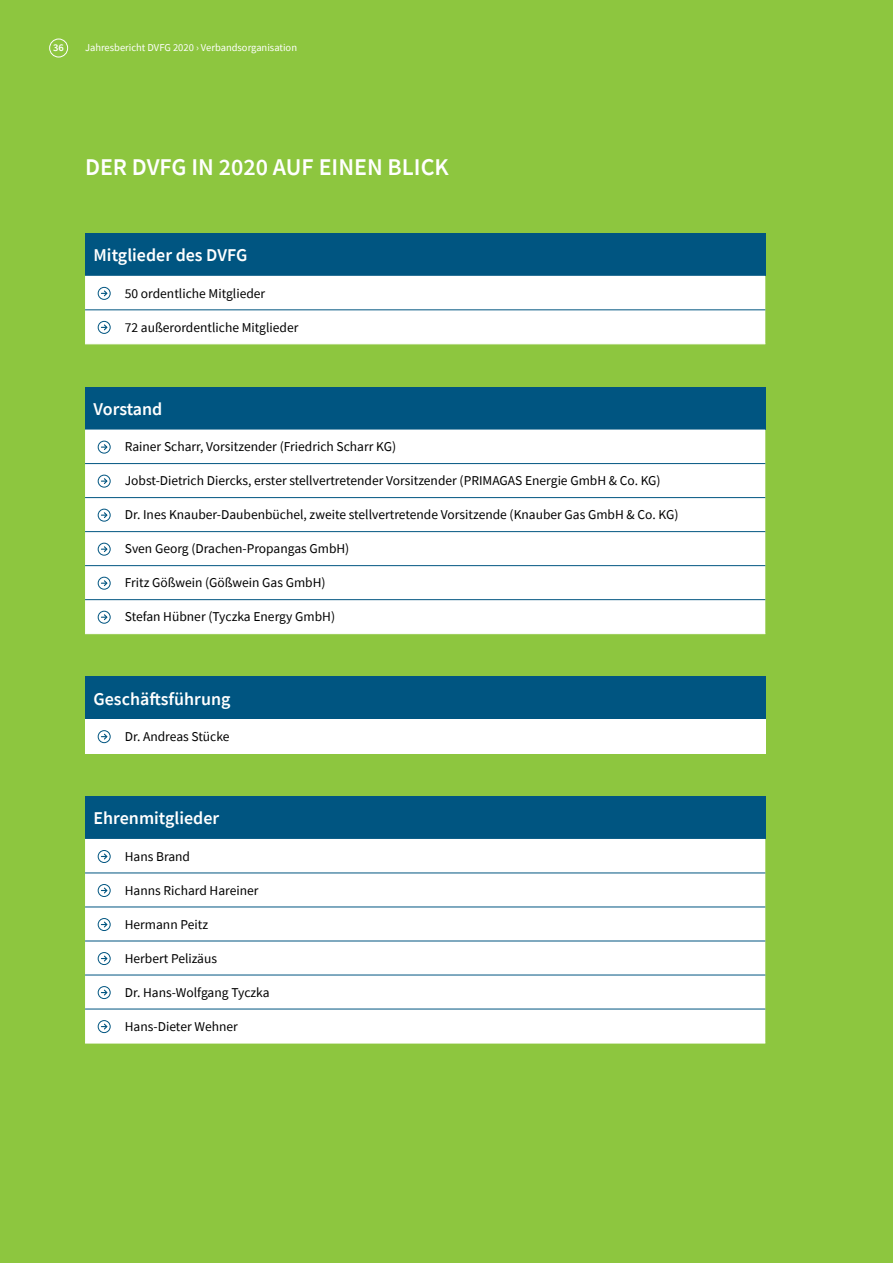
<style>
.page{position:relative;width:893px;height:1263px;background:#8dc63f}
.page>*{position:absolute;margin:0;border:0;box-sizing:border-box;transform-origin:0 0}
.t1{font:600 24px "Source Sans Pro";color:#fff}
.t2{font:600 18px "Source Sans Pro";color:#fff}
.t3{font:13.5px "Source Sans Pro";color:#000}
.t4{font:10.5px "Source Sans Pro";color:#fff}
.t5{font:600 10.5px "Source Sans Pro";color:#fff}
</style>
<div class="page">
<div style="left:49px;top:39px;width:19px;height:18px;border:1px solid #fff;border-radius:50%"></div>
<div style="left:85px;top:233px;width:680px;height:43px;background:#005581"></div>
<div style="left:85px;top:276px;width:680px;height:67px;background:#fff"></div>
<hr style="left:85px;top:343px;width:680px;height:1px;background:#fff">
<hr style="left:85px;top:309px;width:680px;height:1px;background:#005581">
<svg style="left:98px;top:287px;width:12px;height:12px"></svg>
<div style="left:98px;top:287px;width:13px;height:13px;border:1px solid #005581;border-radius:50%"></div>
<svg style="left:101px;top:289px;width:7px;height:8px"></svg>
<svg style="left:98px;top:321px;width:12px;height:12px"></svg>
<div style="left:98px;top:321px;width:13px;height:13px;border:1px solid #005581;border-radius:50%"></div>
<svg style="left:101px;top:323px;width:7px;height:8px"></svg>
<div style="left:85px;top:387px;width:680px;height:43px;background:#005581"></div>
<div style="left:85px;top:430px;width:680px;height:203px;background:#fff"></div>
<hr style="left:85px;top:633px;width:680px;height:1px;background:#fff">
<hr style="left:85px;top:463px;width:680px;height:1px;background:#005581">
<hr style="left:85px;top:497px;width:680px;height:1px;background:#005581">
<hr style="left:85px;top:531px;width:680px;height:1px;background:#005581">
<hr style="left:85px;top:565px;width:680px;height:1px;background:#005581">
<hr style="left:85px;top:599px;width:680px;height:1px;background:#005581">
<svg style="left:98px;top:441px;width:12px;height:12px"></svg>
<div style="left:98px;top:441px;width:13px;height:12px;border:1px solid #005581;border-radius:50%"></div>
<svg style="left:101px;top:443px;width:7px;height:8px"></svg>
<svg style="left:98px;top:475px;width:12px;height:12px"></svg>
<div style="left:98px;top:475px;width:13px;height:12px;border:1px solid #005581;border-radius:50%"></div>
<svg style="left:101px;top:477px;width:7px;height:8px"></svg>
<svg style="left:98px;top:509px;width:12px;height:12px"></svg>
<div style="left:98px;top:509px;width:13px;height:12px;border:1px solid #005581;border-radius:50%"></div>
<svg style="left:101px;top:511px;width:7px;height:8px"></svg>
<svg style="left:98px;top:543px;width:12px;height:12px"></svg>
<div style="left:98px;top:543px;width:13px;height:12px;border:1px solid #005581;border-radius:50%"></div>
<svg style="left:101px;top:545px;width:7px;height:8px"></svg>
<svg style="left:98px;top:577px;width:12px;height:12px"></svg>
<div style="left:98px;top:577px;width:13px;height:13px;border:1px solid #005581;border-radius:50%"></div>
<svg style="left:101px;top:579px;width:7px;height:8px"></svg>
<svg style="left:98px;top:611px;width:12px;height:12px"></svg>
<div style="left:98px;top:611px;width:13px;height:13px;border:1px solid #005581;border-radius:50%"></div>
<svg style="left:101px;top:613px;width:7px;height:8px"></svg>
<div style="left:85px;top:796px;width:680px;height:43px;background:#005581"></div>
<div style="left:85px;top:839px;width:680px;height:204px;background:#fff"></div>
<hr style="left:85px;top:1043px;width:680px;height:1px;background:#fff">
<hr style="left:85px;top:872px;width:680px;height:1px;background:#005581">
<hr style="left:85px;top:906px;width:680px;height:1px;background:#005581">
<hr style="left:85px;top:941px;width:680px;height:1px;background:#005581">
<hr style="left:85px;top:975px;width:680px;height:1px;background:#005581">
<hr style="left:85px;top:1009px;width:680px;height:1px;background:#005581">
<svg style="left:98px;top:850px;width:12px;height:12px"></svg>
<div style="left:98px;top:850px;width:13px;height:13px;border:1px solid #005581;border-radius:50%"></div>
<svg style="left:101px;top:852px;width:7px;height:8px"></svg>
<svg style="left:98px;top:884px;width:12px;height:12px"></svg>
<div style="left:98px;top:884px;width:13px;height:13px;border:1px solid #005581;border-radius:50%"></div>
<svg style="left:101px;top:886px;width:7px;height:8px"></svg>
<svg style="left:98px;top:918px;width:12px;height:12px"></svg>
<div style="left:98px;top:918px;width:13px;height:13px;border:1px solid #005581;border-radius:50%"></div>
<svg style="left:101px;top:920px;width:7px;height:8px"></svg>
<svg style="left:98px;top:952px;width:12px;height:12px"></svg>
<div style="left:98px;top:952px;width:13px;height:13px;border:1px solid #005581;border-radius:50%"></div>
<svg style="left:101px;top:954px;width:7px;height:8px"></svg>
<svg style="left:98px;top:986px;width:12px;height:12px"></svg>
<div style="left:98px;top:986px;width:13px;height:13px;border:1px solid #005581;border-radius:50%"></div>
<svg style="left:101px;top:988px;width:7px;height:8px"></svg>
<svg style="left:98px;top:1020px;width:12px;height:12px"></svg>
<div style="left:98px;top:1020px;width:13px;height:13px;border:1px solid #005581;border-radius:50%"></div>
<svg style="left:101px;top:1022px;width:7px;height:8px"></svg>
<div style="left:85px;top:676px;width:680px;height:43px;background:#005581"></div>
<div style="left:85px;top:719px;width:680px;height:34px;background:#fff"></div>
<hr style="left:85px;top:753px;width:680px;height:1px;background:#fff">
<div style="left:98px;top:730px;width:13px;height:13px;border:1px solid #005581;border-radius:50%"></div>
<svg style="left:101px;top:733px;width:7px;height:8px"></svg>
<p class="t5" style="left:53px;top:41px;width:12px">36</p>
<p class="t4" style="left:85px;top:41px;width:214px">Jahresbericht DVFG 2020 › Verbandsorganisation</p>
<h1 class="t1" style="left:85px;top:151px;width:365px">DER DVFG IN 2020 AUF EINEN BLICK</h1>
<h2 class="t2" style="left:94px;top:243px;width:155px">Mitglieder des DVFG</h2>
<p class="t3" style="left:125px;top:284px;width:142px">50 ordentliche Mitglieder</p>
<p class="t3" style="left:125px;top:318px;width:175px">72 außerordentliche Mitglieder</p>
<h2 class="t2" style="left:94px;top:397px;width:70px">Vorstand</h2>
<p class="t3" style="left:125px;top:438px;width:273px">Rainer Scharr, Vorsitzender (Friedrich Scharr KG)</p>
<p class="t3" style="left:125px;top:472px;width:537px">Jobst-Dietrich Diercks, erster stellvertretender Vorsitzender (PRIMAGAS Energie GmbH &amp; Co. KG)</p>
<p class="t3" style="left:125px;top:506px;width:555px">Dr. Ines Knauber-Daubenbüchel, zweite stellvertretende Vorsitzende (Knauber Gas GmbH &amp; Co. KG)</p>
<p class="t3" style="left:125px;top:540px;width:226px">Sven Georg (Drachen-Propangas GmbH)</p>
<p class="t3" style="left:125px;top:574px;width:202px">Fritz Gößwein (Gößwein Gas GmbH)</p>
<p class="t3" style="left:125px;top:608px;width:212px">Stefan Hübner (Tyczka Energy GmbH)</p>
<h2 class="t2" style="left:94px;top:687px;width:138px">Geschäftsführung</h2>
<p class="t3" style="left:125px;top:728px;width:106px">Dr. Andreas Stücke</p>
<h2 class="t2" style="left:94px;top:807px;width:127px">Ehrenmitglieder</h2>
<p class="t3" style="left:125px;top:847px;width:67px">Hans Brand</p>
<p class="t3" style="left:125px;top:881px;width:135px">Hanns Richard Hareiner</p>
<p class="t3" style="left:125px;top:915px;width:85px">Hermann Peitz</p>
<p class="t3" style="left:125px;top:949px;width:94px">Herbert Pelizäus</p>
<p class="t3" style="left:125px;top:984px;width:146px">Dr. Hans-Wolfgang Tyczka</p>
<p class="t3" style="left:125px;top:1018px;width:115px">Hans-Dieter Wehner</p>
</div>
